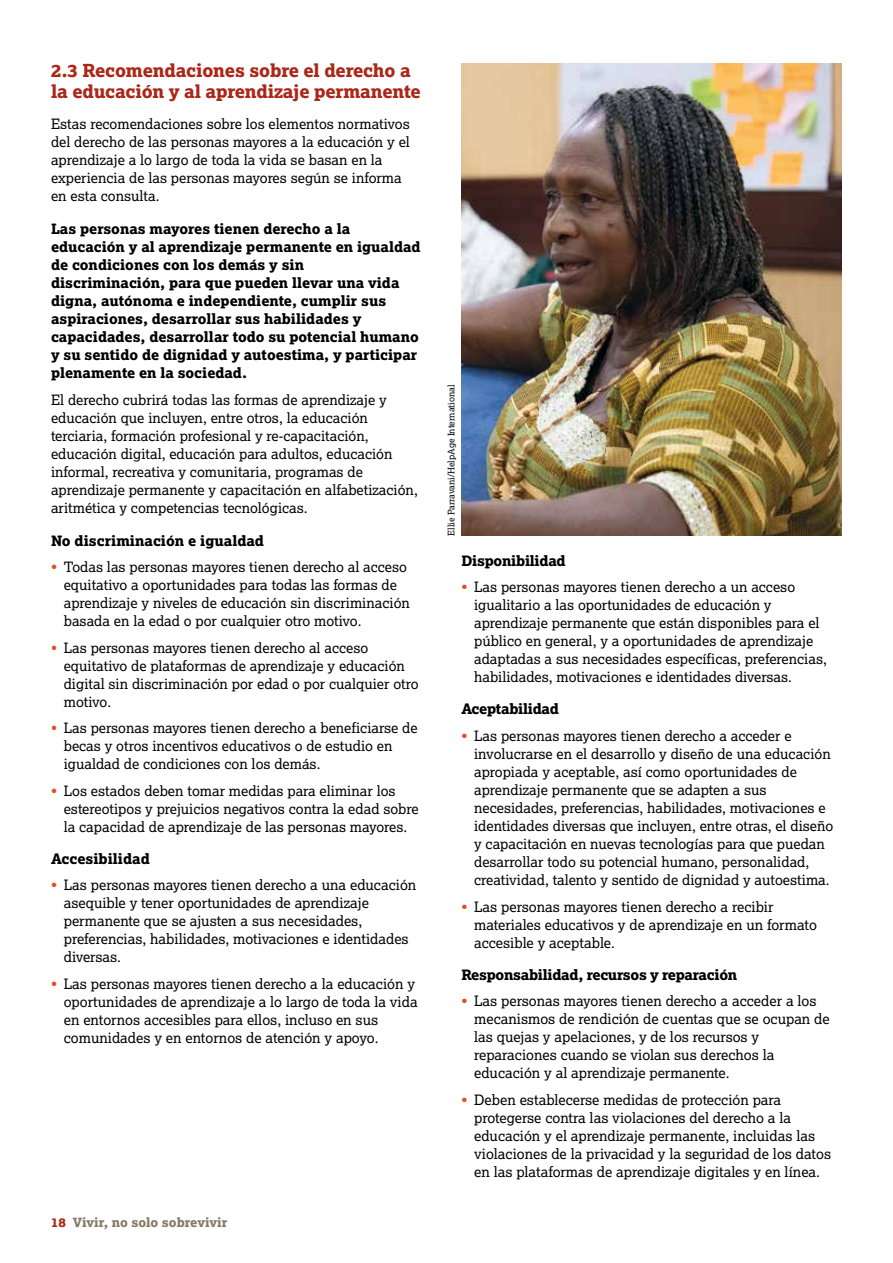
<style>
.page{position:relative;width:893px;height:1263px;background:#fff}
.page>*{position:absolute;margin:0;border:0;box-sizing:border-box;transform-origin:0 0}
.t1{font:18px/21px "Lexia X Bold";letter-spacing:-.01em;color:#ab2718}
.t2{font:14.4px/18px "Lexia Da Ma";color:#000}
.t3{font:14.4px "Lexia X Bold";letter-spacing:-.02em;color:#000}
.t4{font:14.4px "Lexia X Bold";color:#000}
.t5{font:14.25px/18px "Lexia Da Ma";color:#000}
.t6{font:14.25px/18px "Lexia X Bold";color:#000}
.t7{font:12.75px "Lexia X Bold";color:#867a64}
.t8{font:9px "Lexia Da Ma";color:#000}
.s1{font-size:14.4px}
.s2{font-size:14.4px;color:#e34e26}
.s3{color:#e34e26}
.s4{color:#ab2718}
</style>
<div class="page">
<img style="left:461px;top:64px;width:381px;height:472px">
<p class="t1" style="left:51px;top:60px;width:371px">2.3 Recomendaciones sobre el derecho a la educación y al aprendizaje permanente</p>
<p class="t5" style="left:51px;top:115px;width:360px">Estas recomendaciones sobre los elementos normativos del derecho de las personas mayores a la educación y el aprendizaje a lo largo de toda la vida se basan en la experiencia de las personas mayores según se informa en esta consulta.</p>
<p class="t6" style="left:51px;top:220px;width:371px">Las personas mayores tienen derecho a la educación y al aprendizaje permanente en igualdad de condiciones con los demás y sin discriminación, para que pueden llevar una vida digna, autónoma e independiente, cumplir sus aspiraciones, desarrollar sus habilidades y capacidades, desarrollar todo su potencial humano y su sentido de dignidad y autoestima, y participar plenamente en la sociedad.</p>
<p class="t5" style="left:51px;top:391px;width:368px">El derecho cubrirá todas las formas de aprendizaje y educación que incluyen, entre otros, la educación terciaria, formación profesional y re-capacitación, educación digital, educación para adultos, educación informal, recreativa y comunitaria, programas de aprendizaje permanente y capacitación en alfabetización, aritmética y competencias tecnológicas<span class="s1">.</span></p>
<p class="t4" style="left:51px;top:531px;width:215px">No discriminación e igualdad</p>
<p class="t5" style="left:64px;top:558px;width:348px;text-indent:-13px"><span class="s2">•</span> Todas las personas mayores tienen derecho al acceso equitativo a oportunidades para todas las formas de aprendizaje y niveles de educación sin discriminación basada en la edad o por cualquier otro motivo.</p>
<p class="t5" style="left:64px;top:638px;width:356px;text-indent:-13px"><span class="s3">•</span> Las personas mayores tienen derecho al acceso equitativo de plataformas de aprendizaje y educación digital sin discriminación por edad o por cualquier otro motivo.</p>
<p class="t5" style="left:64px;top:719px;width:355px;text-indent:-13px"><span class="s3">•</span> Las personas mayores tienen derecho a beneficiarse de becas y otros incentivos educativos o de estudio en igualdad de condiciones con los demás.</p>
<p class="t5" style="left:64px;top:781px;width:356px;text-indent:-13px"><span class="s3">•</span> Los estados deben tomar medidas para eliminar los estereotipos y prejuicios negativos contra la edad sobre la capacidad de aprendizaje de las personas mayores.</p>
<p class="t4" style="left:51px;top:849px;width:100px">Accesibilidad</p>
<p class="t2" style="left:64px;top:876px;width:354px;text-indent:-13px"><span class="s3">•</span> Las personas mayores tienen derecho a una educación asequible y tener oportunidades de aprendizaje permanente que se ajusten a sus necesidades, preferencias, habilidades, motivaciones e identidades diversas.</p>
<p class="t2" style="left:64px;top:975px;width:355px;text-indent:-13px"><span class="s3">•</span> Las personas mayores tienen derecho a la educación y oportunidades de aprendizaje a lo largo de toda la vida en entornos accesibles para ellos, incluso en sus comunidades y en entornos de atención y apoyo.</p>
<p class="t7" style="left:51px;top:1214px;width:178px"><span class="s4">18</span> Vivir, no solo sobrevivir</p>
<p class="t8" style="left:446px;top:536px;width:153px;rotate:-90deg">Ellie Parravani/HelpAge International</p>
<p class="t3" style="left:461px;top:551px;width:106px">Disponibilidad</p>
<p class="t5" style="left:474px;top:578px;width:354px;text-indent:-13px"><span class="s2">•</span> Las personas mayores tienen derecho a un acceso igualitario a las oportunidades de educación y aprendizaje permanente que están disponibles para el público en general, y a oportunidades de aprendizaje adaptadas a sus necesidades específicas, preferencias, habilidades, motivaciones e identidades diversas.</p>
<p class="t3" style="left:461px;top:700px;width:99px">Aceptabilidad</p>
<p class="t5" style="left:474px;top:727px;width:361px;text-indent:-13px"><span class="s2">•</span> Las personas mayores tienen derecho a acceder e involucrarse en el desarrollo y diseño de una educación apropiada y aceptable, así como oportunidades de aprendizaje permanente que se adapten a sus necesidades, preferencias, habilidades, motivaciones e identidades diversas que incluyen, entre otras, el diseño y capacitación en nuevas tecnologías para que puedan desarrollar todo su potencial humano, personalidad, creatividad, talento y sentido de dignidad y autoestima.</p>
<p class="t2" style="left:474px;top:897px;width:344px;text-indent:-13px"><span class="s3">•</span> Las personas mayores tienen derecho a recibir materiales educativos y de aprendizaje en un formato accesible y aceptable.</p>
<p class="t3" style="left:461px;top:965px;width:277px">Responsabilidad, recursos y reparación</p>
<p class="t2" style="left:474px;top:992px;width:357px;text-indent:-13px"><span class="s3">•</span> Las personas mayores tienen derecho a acceder a los mecanismos de rendición de cuentas que se ocupan de las quejas y apelaciones, y de los recursos y reparaciones cuando se violan sus derechos la educación y al aprendizaje permanente.</p>
<p class="t2" style="left:474px;top:1090px;width:359px;text-indent:-13px"><span class="s3">•</span> Deben establecerse medidas de protección para protegerse contra las violaciones del derecho a la educación y el aprendizaje permanente, incluidas las violaciones de la privacidad y la seguridad de los datos en las plataformas de aprendizaje digitales y en línea.</p>
</div>
